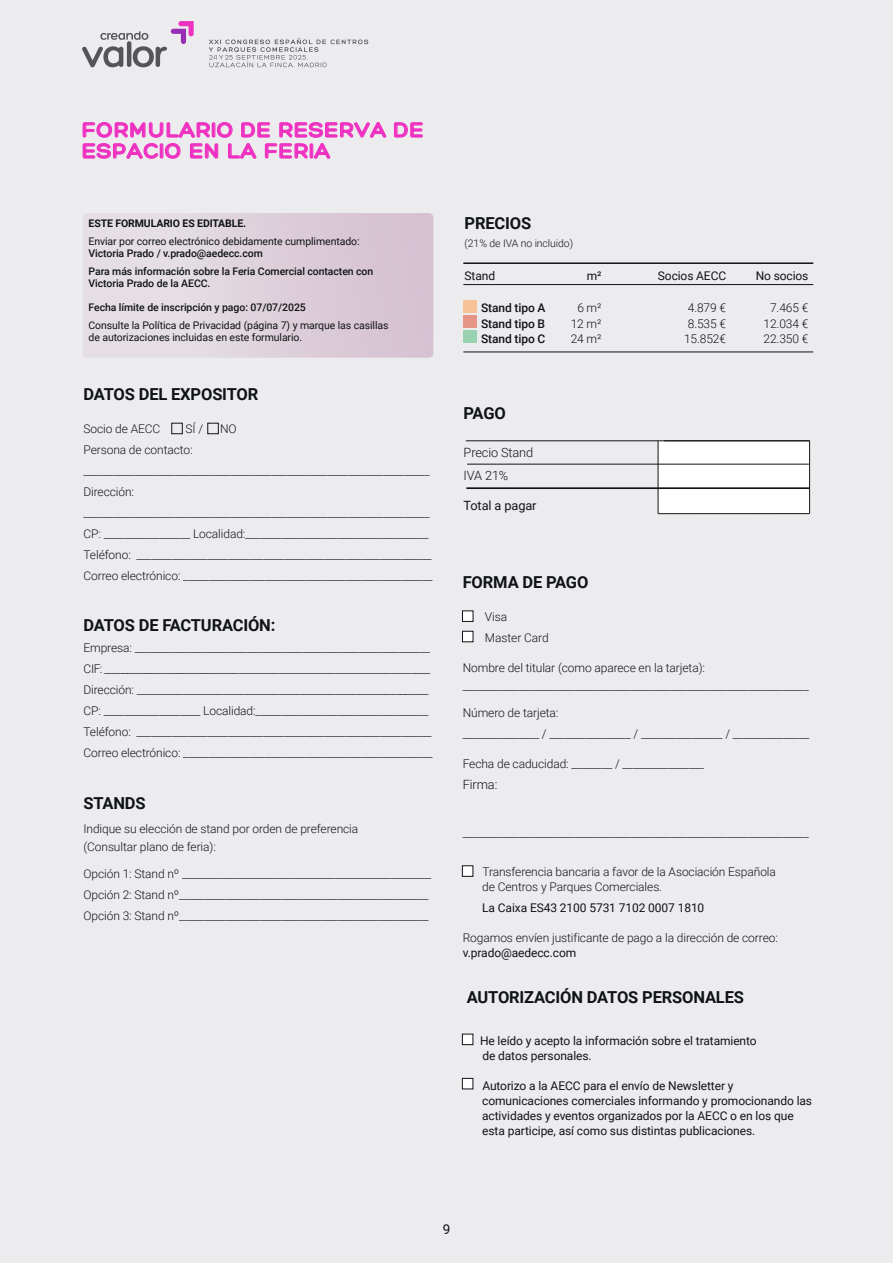
<style>
.page{position:relative;width:893px;height:1263px;background:#ececee}
.page>*{position:absolute;margin:0;border:0;box-sizing:border-box;transform-origin:0 0}
.t1{font:300 22.5px/21px "Hero";letter-spacing:.03em;color:#ef31c1}
.t2{font:700 16.5px "Roboto";letter-spacing:-.01em;color:#101315}
.t3{font:13.5px "Roboto";color:#101315}
.t4{font:300 12.75px/22.5px "Roboto";letter-spacing:-.01em;color:#111415}
.t5{font:12.75px "Roboto";letter-spacing:-.01em;color:#111415}
.t6{font:300 12.75px "Roboto";letter-spacing:-.01em;color:#101315}
.t7{font:300 12px/21px "Roboto";letter-spacing:-.01em;color:#101315}
.t8{font:300 12px/21px "Roboto";letter-spacing:-.01em;color:#111415}
.t9{font:12px/15px "Roboto";letter-spacing:-.01em;color:#101315}
.t10{font:500 12px "Roboto";letter-spacing:-.01em;color:#101315}
.t11{font:10.5px/12px "Roboto";letter-spacing:-.01em;color:#101315}
.t12{font:500 10.5px/18px "Roboto";letter-spacing:-.01em;color:#101315}
.t13{font:700 10.5px "Roboto";letter-spacing:-.01em;color:#101315}
.t14{font:300 10.5px "Roboto";letter-spacing:-.01em;color:#101315}
.s1{color:#111415}
</style>
<div class="page">
<svg style="left:209px;top:38px;width:159px;height:30px"></svg>
<svg style="left:82px;top:21px;width:112px;height:46px"></svg>
<div style="left:463px;top:300px;width:14px;height:12px;background:#f8c299"></div>
<div style="left:463px;top:316px;width:14px;height:12px;background:#e59486"></div>
<div style="left:463px;top:331px;width:14px;height:12px;background:#99d2b1"></div>
<svg style="left:83px;top:213px;width:350px;height:145px"></svg>
<svg style="left:394px;top:122px;width:29px;height:15px"></svg>
<svg style="left:83px;top:122px;width:303px;height:37px"></svg>
<div style="left:172px;top:423px;width:10px;height:11px;border:1px solid #101315"></div>
<div style="left:208px;top:423px;width:10px;height:11px;border:1px solid #101315"></div>
<div style="left:658px;top:441px;width:152px;height:73px;background:#fff"></div>
<hr style="left:658px;top:441px;width:1px;height:73px;background:#111415">
<hr style="left:809px;top:441px;width:1px;height:73px;background:#111415">
<hr style="left:467px;top:464px;width:342px;height:1px;background:#111415">
<hr style="left:658px;top:513px;width:152px;height:1px;background:#111415">
<hr style="left:466px;top:440px;width:344px;height:1px;background:#111415">
<hr style="left:466px;top:487px;width:344px;height:2px;background:#111415">
<div style="left:462px;top:866px;width:11px;height:10px;background:#fff;border:1px solid #101315"></div>
<div style="left:462px;top:1034px;width:11px;height:11px;background:#fff;border:1px solid #101315"></div>
<div style="left:462px;top:1078px;width:11px;height:11px;background:#fff;border:1px solid #101315"></div>
<div style="left:462px;top:611px;width:11px;height:10px;background:#fff;border:1px solid #101315"></div>
<div style="left:462px;top:631px;width:11px;height:11px;background:#fff;border:1px solid #101315"></div>
<hr style="left:463px;top:284px;width:350px;height:1px;background:#101315">
<hr style="left:463px;top:352px;width:350px;height:1px;background:#101315">
<hr style="left:463px;top:262px;width:350px;height:2px;background:#101315">
<h1 class="t1" style="left:82px;top:120px;width:343px">FORMULARIO DE RESERVA DE<br>ESPACIO EN LA FERIA</h1>
<p class="t13" style="left:89px;top:216px;width:159px">ESTE FORMULARIO ES EDITABLE.</p>
<p class="t11" style="left:89px;top:235px;width:273px">Enviar por correo electrónico debidamente cumplimentado:</p>
<p class="t12" style="left:89px;top:244px;width:286px">Victoria Prado / v.prado@aedecc.com<br>Para más información sobre la Feria Comercial contacten con</p>
<p class="t12" style="left:89px;top:274px;width:123px">Victoria Prado de la AECC.</p>
<p class="t12" style="left:89px;top:298px;width:219px">Fecha límite de inscripción y pago: 07/07/2025</p>
<p class="t11" style="left:89px;top:319px;width:301px">Consulte la Política de Privacidad (página 7) y marque las casillas de autorizaciones incluidas en este formulario.</p>
<h2 class="t2" style="left:83px;top:382px;width:176px">DATOS DEL EXPOSITOR</h2>
<p class="t8" style="left:83px;top:418px;width:78px">Socio de AECC</p>
<p class="t8" style="left:186px;top:418px;width:19px">SÍ /</p>
<p class="t8" style="left:220px;top:418px;width:18px">NO</p>
<p class="t8" style="left:83px;top:439px;width:351px">Persona de contacto: ____________________________________________________________________ Dirección: ____________________________________________________________________ CP: _________________ Localidad:____________________________________ Teléfono: __________________________________________________________ Correo electrónico: _________________________________________________</p>
<h2 class="t2" style="left:83px;top:613px;width:193px">DATOS DE FACTURACIÓN:</h2>
<p class="t7" style="left:83px;top:637px;width:351px">Empresa: __________________________________________________________ CIF: ___________________________________________________________________ Dirección: _________________________________________________<span class="s1">__</span>_______ CP: ___________________ Localidad:__________________________________ Teléfono: __________________________________________________________ Correo electrónico: _________________________________________________</p>
<h2 class="t2" style="left:83px;top:792px;width:64px">STANDS</h2>
<p class="t8" style="left:83px;top:820px;width:276px;line-height:18px">Indique su elección de stand por orden de preferencia (Consultar plano de feria):</p>
<p class="t8" style="left:83px;top:863px;width:349px">Opción 1: Stand nº _________________________________________________<br>Opción 2: Stand nº_________________________________________________<br>Opción 3: Stand nº_________________________________________________</p>
<h2 class="t2" style="left:465px;top:211px;width:68px">PRECIOS</h2>
<p class="t14" style="left:465px;top:235px;width:110px">(21% de IVA no incluido)</p>
<p class="t9" style="left:465px;top:268px;width:32px">Stand</p>
<p class="t9" style="left:587px;top:268px;width:16px">m²</p>
<p class="t9" style="left:658px;top:268px;width:70px">Socios AECC</p>
<p class="t9" style="left:756px;top:268px;width:54px">No socios</p>
<p class="t10" style="left:481px;top:299px;width:66px">Stand tipo A</p>
<p class="t7" style="left:577px;top:297px;width:26px">6 m²</p>
<p class="t7" style="left:688px;top:297px;width:40px">4.879 €</p>
<p class="t7" style="left:770px;top:297px;width:40px">7.465 €</p>
<p class="t10" style="left:481px;top:315px;width:66px">Stand tipo B</p>
<p class="t7" style="left:571px;top:312px;width:32px">12 m²</p>
<p class="t7" style="left:688px;top:312px;width:40px">8.535 €</p>
<p class="t7" style="left:764px;top:312px;width:46px">12.034 €</p>
<p class="t10" style="left:481px;top:331px;width:66px">Stand tipo C</p>
<p class="t7" style="left:571px;top:328px;width:32px">24 m²</p>
<p class="t7" style="left:684px;top:328px;width:44px">15.852€</p>
<p class="t7" style="left:764px;top:328px;width:46px">22.350 €</p>
<h2 class="t2" style="left:464px;top:402px;width:44px">PAGO</h2>
<p class="t4" style="left:464px;top:441px;width:71px">Precio Stand<br>IVA 21%</p>
<p class="t5" style="left:464px;top:496px;width:74px">Total a pagar</p>
<h2 class="t2" style="left:463px;top:571px;width:127px">FORMA DE PAGO</h2>
<p class="t7" style="left:485px;top:606px;width:65px">Visa<br>Master Card</p>
<p class="t7" style="left:463px;top:658px;width:348px;line-height:18px">Nombre del titular (como aparece en la tarjeta): ____________________________________________________________________</p>
<p class="t7" style="left:463px;top:702px;width:348px">Número de tarjeta:<br>_______________ / ________________ / ________________ / _______________</p>
<p class="t7" style="left:463px;top:753px;width:243px">Fecha de caducidad: ________ / ________________</p>
<p class="t6" style="left:463px;top:775px;width:36px">Firma:</p>
<p class="t7" style="left:463px;top:822px;width:348px">____________________________________________________________________</p>
<p class="t7" style="left:482px;top:864px;width:295px;line-height:15px">Transferencia bancaria a favor de la Asociación Española de Centros y Parques Comerciales.</p>
<p class="t9" style="left:482px;top:900px;width:224px">La Caixa ES43 2100 5731 7102 0007 1810</p>
<p class="t7" style="left:463px;top:927px;width:317px">Rogamos envíen justificante de pago a la dirección de correo:</p>
<p class="t9" style="left:463px;top:945px;width:115px">v.prado@aedecc.com</p>
<h2 class="t2" style="left:467px;top:985px;width:279px">AUTORIZACIÓN DATOS PERSONALES</h2>
<p class="t9" style="left:480px;top:1032px;width:278px">He leído y acepto la información sobre el tratamiento de datos personales.</p>
<p class="t9" style="left:482px;top:1077px;width:331px">Autorizo a la AECC para el envío de Newsletter y comunicaciones comerciales informando y promocionando las actividades y eventos organizados por la AECC o en los que esta participe, así como sus distintas publicaciones.</p>
<p class="t3" style="left:443px;top:1220px;width:9px">9</p>
</div>
